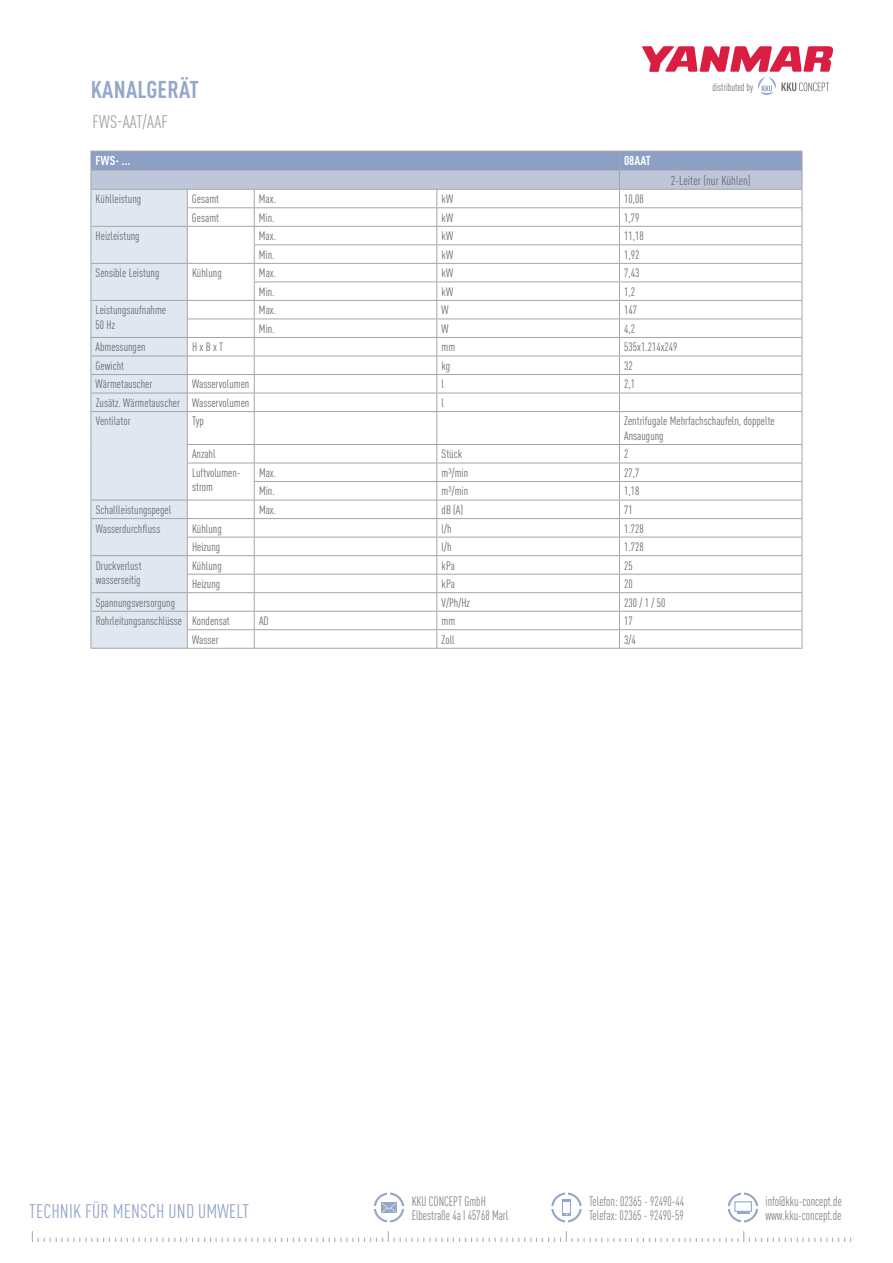
<style>
.page{position:relative;width:893px;height:1263px;background:#fff}
.page>*{position:absolute;margin:0;border:0;box-sizing:border-box;transform-origin:0 0}
.t1{font:700 condensed 24px "DINOT";letter-spacing:.01em;color:#94a8ca}
.t2{font:condensed 19.5px "DINOT";letter-spacing:.01em;color:#94a8ca}
.t3{font:condensed 18px "DINOT";letter-spacing:.015em;color:#a3a5a7}
.t4{font:condensed 13.5px/13.5px "DINOT";color:#848387;scale:.89 1}
.t5{font:condensed 12.75px "DINOT";color:#696b6c}
.t6{font:700 condensed 12.75px "DINOT";color:#fff}
.t7{font:condensed 12px/14.4px "DINOT";color:#696b6c}
.t8{font:condensed 11.1px "DINOT";color:#717074;scale:.89 1}
</style>
<div class="page">
<svg style="left:642px;top:46px;width:191px;height:49px"></svg>
<svg style="left:31px;top:1192px;width:821px;height:50px"></svg>
<svg style="left:91px;top:151px;width:712px;height:497px"></svg>
<hr style="left:91px;top:648px;width:96px;height:1px;background:#a3a5a7">
<hr style="left:187px;top:648px;width:67px;height:1px;background:#a3a5a7">
<hr style="left:254px;top:648px;width:183px;height:1px;background:#a3a5a7">
<hr style="left:437px;top:648px;width:182px;height:1px;background:#a3a5a7">
<hr style="left:619px;top:648px;width:183px;height:1px;background:#a3a5a7">
<h1 class="t1" style="left:91px;top:75px;width:110px">KANALGERÄT</h1>
<h3 class="t3" style="left:92px;top:111px;width:77px">FWS-AAT/AAF</h3>
<p class="t6" style="left:96px;top:153px;width:36px">FWS- ...</p>
<p class="t6" style="left:624px;top:153px;width:28px">08AAT</p>
<p class="t7" style="left:96px;top:192px;width:47px">Kühlleistung</p>
<p class="t7" style="left:192px;top:192px;width:29px">Gesamt</p>
<p class="t7" style="left:259px;top:192px;width:19px">Max.</p>
<p class="t7" style="left:442px;top:192px;width:13px">kW</p>
<p class="t7" style="left:624px;top:192px;width:21px">10,08</p>
<p class="t7" style="left:192px;top:210px;width:29px">Gesamt</p>
<p class="t7" style="left:259px;top:210px;width:17px">Min.</p>
<p class="t7" style="left:442px;top:210px;width:13px">kW</p>
<p class="t7" style="left:624px;top:210px;width:17px">1,79</p>
<p class="t7" style="left:96px;top:229px;width:46px">Heizleistung</p>
<p class="t7" style="left:259px;top:229px;width:19px">Max.</p>
<p class="t7" style="left:442px;top:229px;width:13px">kW</p>
<p class="t7" style="left:624px;top:229px;width:21px">11,18</p>
<p class="t7" style="left:259px;top:247px;width:17px">Min.</p>
<p class="t7" style="left:442px;top:247px;width:13px">kW</p>
<p class="t7" style="left:624px;top:247px;width:17px">1,92</p>
<p class="t7" style="left:96px;top:266px;width:65px">Sensible Leistung</p>
<p class="t7" style="left:192px;top:266px;width:31px">Kühlung</p>
<p class="t7" style="left:259px;top:266px;width:19px">Max.</p>
<p class="t7" style="left:442px;top:266px;width:13px">kW</p>
<p class="t7" style="left:624px;top:266px;width:17px">7,43</p>
<p class="t7" style="left:259px;top:284px;width:17px">Min.</p>
<p class="t7" style="left:442px;top:284px;width:13px">kW</p>
<p class="t7" style="left:624px;top:284px;width:12px">1,2</p>
<p class="t7" style="left:96px;top:303px;width:72px">Leistungsaufnahme<br>50 Hz</p>
<p class="t7" style="left:259px;top:303px;width:19px">Max.</p>
<p class="t7" style="left:442px;top:303px;width:9px">W</p>
<p class="t7" style="left:624px;top:303px;width:14px">147</p>
<p class="t7" style="left:259px;top:321px;width:17px">Min.</p>
<p class="t7" style="left:442px;top:321px;width:9px">W</p>
<p class="t7" style="left:624px;top:321px;width:12px">4,2</p>
<p class="t8" style="left:713px;top:81px;width:47px">distributed by</p>
<p class="t5" style="left:671px;top:173px;width:82px">2-Leiter (nur Kühlen)</p>
<p class="t7" style="left:96px;top:340px;width:52px">Abmessungen</p>
<p class="t7" style="left:192px;top:340px;width:33px">H x B x T</p>
<p class="t7" style="left:442px;top:340px;width:15px">mm</p>
<p class="t7" style="left:624px;top:340px;width:55px">535x1.214x249</p>
<p class="t7" style="left:96px;top:358px;width:30px">Gewicht</p>
<p class="t7" style="left:442px;top:358px;width:10px">kg</p>
<p class="t7" style="left:624px;top:358px;width:10px">32</p>
<p class="t7" style="left:96px;top:377px;width:58px">Wärmetauscher</p>
<p class="t7" style="left:192px;top:377px;width:59px">Wasservolumen</p>
<p class="t7" style="left:442px;top:377px;width:4px">l</p>
<p class="t7" style="left:624px;top:377px;width:12px">2,1</p>
<p class="t7" style="left:96px;top:395px;width:155px">Zusätz. Wärmetauscher Wasservolumen</p>
<p class="t7" style="left:442px;top:395px;width:4px">l</p>
<p class="t7" style="left:96px;top:414px;width:36px">Ventilator</p>
<p class="t7" style="left:192px;top:414px;width:13px">Typ</p>
<p class="t7" style="left:624px;top:414px;width:152px">Zentrifugale Mehrfachschaufeln, doppelte<br>Ansaugung</p>
<p class="t7" style="left:192px;top:447px;width:25px">Anzahl</p>
<p class="t7" style="left:442px;top:447px;width:22px">Stück</p>
<p class="t7" style="left:624px;top:447px;width:6px">2</p>
<p class="t7" style="left:192px;top:465px;width:50px">Luftvolumen&shy;strom</p>
<p class="t7" style="left:259px;top:465px;width:19px">Max.</p>
<p class="t7" style="left:442px;top:465px;width:28px">m³/min</p>
<p class="t7" style="left:624px;top:465px;width:17px">27,7</p>
<p class="t7" style="left:259px;top:484px;width:17px">Min.</p>
<p class="t7" style="left:442px;top:484px;width:28px">m³/min</p>
<p class="t7" style="left:624px;top:484px;width:17px">1,18</p>
<p class="t7" style="left:96px;top:502px;width:77px">Schallleistungspegel</p>
<p class="t7" style="left:259px;top:502px;width:19px">Max.</p>
<p class="t7" style="left:442px;top:502px;width:23px">dB (A)</p>
<p class="t7" style="left:624px;top:502px;width:10px">71</p>
<p class="t7" style="left:96px;top:521px;width:66px">Wasserdurchfluss</p>
<p class="t7" style="left:192px;top:521px;width:31px">Kühlung</p>
<p class="t7" style="left:442px;top:521px;width:11px">l/h</p>
<p class="t7" style="left:624px;top:521px;width:21px">1.728</p>
<p class="t7" style="left:192px;top:540px;width:30px">Heizung</p>
<p class="t7" style="left:442px;top:540px;width:11px">l/h</p>
<p class="t7" style="left:624px;top:540px;width:21px">1.728</p>
<p class="t7" style="left:96px;top:558px;width:47px">Druckverlust wasserseitig</p>
<p class="t7" style="left:192px;top:558px;width:31px">Kühlung</p>
<p class="t7" style="left:442px;top:558px;width:15px">kPa</p>
<p class="t7" style="left:624px;top:558px;width:10px">25</p>
<p class="t7" style="left:192px;top:577px;width:30px">Heizung</p>
<p class="t7" style="left:442px;top:577px;width:15px">kPa</p>
<p class="t7" style="left:624px;top:577px;width:10px">20</p>
<p class="t7" style="left:96px;top:595px;width:81px">Spannungsversorgung</p>
<p class="t7" style="left:442px;top:595px;width:30px">V/Ph/Hz</p>
<p class="t7" style="left:624px;top:595px;width:43px">230 / 1 / 50</p>
<p class="t7" style="left:96px;top:614px;width:136px">Rohrleitungsanschlü sse Kondensat</p>
<p class="t7" style="left:259px;top:614px;width:11px">AD</p>
<p class="t7" style="left:442px;top:614px;width:15px">mm</p>
<p class="t7" style="left:624px;top:614px;width:10px">17</p>
<p class="t7" style="left:192px;top:632px;width:28px">Wasser</p>
<p class="t7" style="left:442px;top:632px;width:15px">Zoll</p>
<p class="t7" style="left:624px;top:632px;width:13px">3/4</p>
<p class="t4" style="left:412px;top:1194px;width:110px">KKU CONCEPT GmbH<br>Elbestraße 4a I 45768 Marl</p>
<p class="t4" style="left:589px;top:1194px;width:108px">Telefon: 02365 - 92490-44</p>
<h2 class="t2" style="left:29px;top:1200px;width:221px">TECHNIK FÜR MENSCH UND UMWELT</h2>
<p class="t4" style="left:589px;top:1208px;width:108px">Telefax: 02365 - 92490-59</p>
<p class="t4" style="left:765px;top:1194px;width:87px">info@kku-concept.de www.kku-concept.de</p>
</div>
